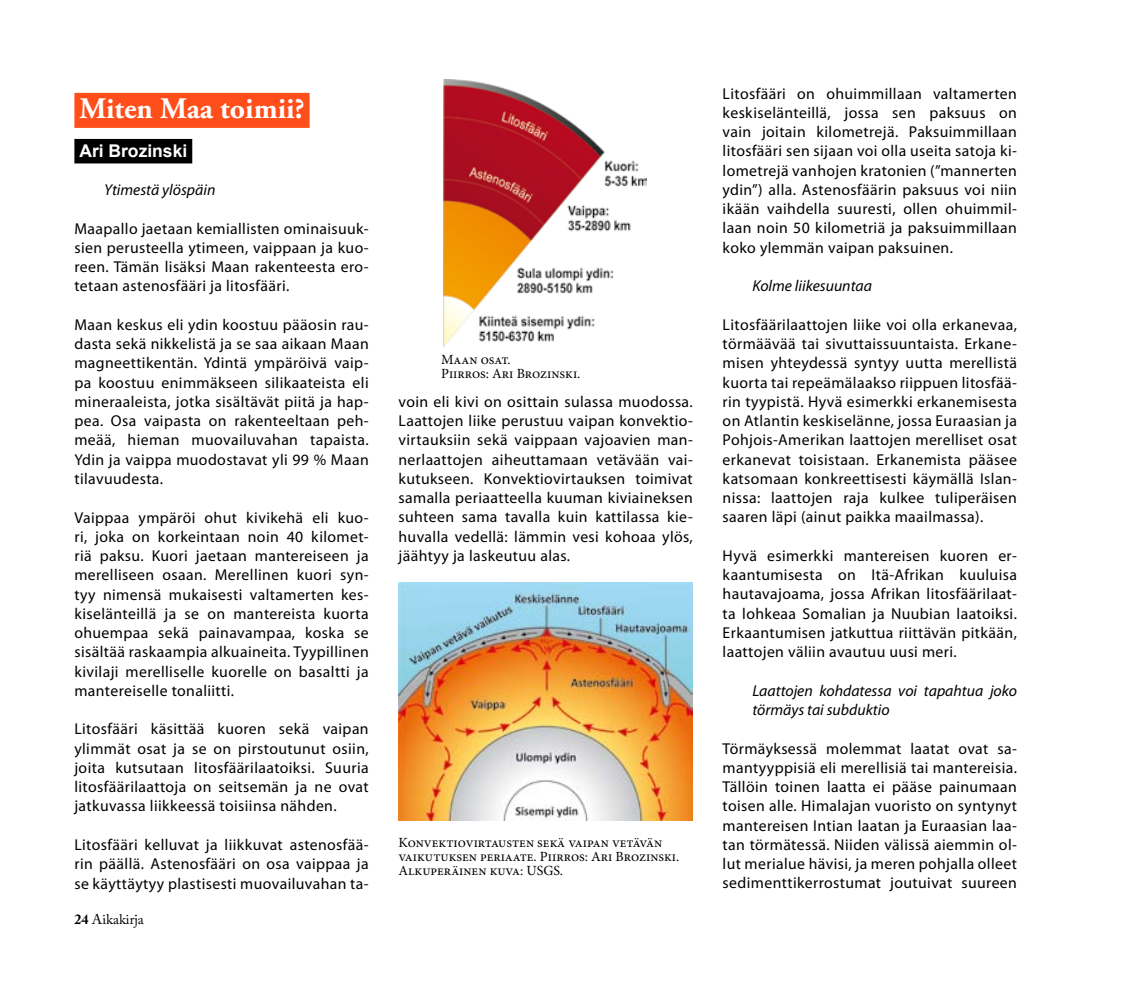
<style>
.page{position:relative;width:1141px;height:993px;background:#fff}
.page>*{position:absolute;margin:0;border:0;box-sizing:border-box;transform-origin:0 0}
.t1{font:700 29.75px "Adobe Garamond Pro";color:#fff}
.t2{font:700 17.5px "Arial";color:#fff}
.t3{font:15.75px/19.2px "Myriad Pro";letter-spacing:.025em;color:#000;text-align:justify}
.t4{font:italic 15.75px/19.2px "Myriad Pro";color:#000}
.t5{font:14px/14px "Minion Pro";color:#000}
.t6{font:14px "Adobe Caslon Pro";color:#000}
.s1{font-weight:700}
</style>
<div class="page">
<div style="left:74px;top:93px;width:236px;height:35px;background:#ff4e1a"></div>
<div style="left:74px;top:139px;width:118px;height:24px;background:#000"></div>
<img style="left:443px;top:79px;width:203px;height:267px">
<img style="left:399px;top:582px;width:294px;height:238px">
<h1 class="t1" style="left:79px;top:91px;width:227px">Miten Maa toimii?</h1>
<p class="t2" style="left:79px;top:139px;width:109px">Ari Brozinski</p>
<p class="t4" style="left:104px;top:180px;width:113px">Ytimestä ylöspäin</p>
<p class="t3" style="left:74px;top:218px;width:296px">Maapallo jaetaan kemiallisten ominaisuuk&shy;sien perusteella ytimeen, vaippaan ja kuo&shy;reen. Tämän lisäksi Maan rakenteesta ero&shy;tetaan astenosfääri ja litosfääri.</p>
<p class="t3" style="left:74px;top:314px;width:296px">Maan keskus eli ydin koostuu pääosin rau&shy;dasta sekä nikkelistä ja se saa aikaan Maan magneettikentän. Ydintä ympäröivä vaip&shy;pa koostuu enimmäkseen silikaateista eli mineraaleista, jotka sisältävät piitä ja hap&shy;pea. Osa vaipasta on rakenteeltaan peh&shy;meää, hieman muovailuvahan tapaista.<br>Ydin ja vaippa muodostavat yli 99 % Maan tilavuudesta.</p>
<p class="t3" style="left:74px;top:507px;width:296px">Vaippaa ympäröi ohut kivikehä eli kuo&shy;ri, joka on korkeintaan noin 40 kilomet&shy;riä paksu. Kuori jaetaan mantereiseen ja merelliseen osaan. Merellinen kuori syn&shy;tyy nimensä mukaisesti valtamerten kes&shy;kiselänteillä ja se on mantereista kuorta ohuempaa sekä painavampaa, koska se sisältää raskaampia alkuaineita. Tyypillinen kivilaji merelliselle kuorelle on basaltti ja mantereiselle tonaliitti.</p>
<p class="t3" style="left:74px;top:719px;width:296px">Litosfääri käsittää kuoren sekä vaipan ylimmät osat ja se on pirstoutunut osiin, joita kutsutaan litosfäärilaatoiksi. Suuria litosfäärilaattoja on seitsemän ja ne ovat jatkuvassa liikkeessä toisiinsa nähden.</p>
<p class="t3" style="left:74px;top:834px;width:296px">Litosfääri kelluvat ja liikkuvat astenosfää&shy;rin päällä. Astenosfääri on osa vaippaa ja se käyttäytyy plastisesti muovailuvahan ta-</p>
<p class="t6" style="left:74px;top:910px;width:71px"><span class="s1">24</span> Aikakirja</p>
<p class="t5" style="left:441px;top:352px;width:141px">Maan osat.<br>Piirros: Ari Brozinski.</p>
<p class="t3" style="left:399px;top:391px;width:296px">voin eli kivi on osittain sulassa muodossa.<br>Laattojen liike perustuu vaipan konvektio&shy;virtauksiin sekä vaippaan vajoavien man&shy;nerlaattojen aiheuttamaan vetävään vai&shy;kutukseen. Konvektiovirtauksen toimivat samalla periaatteella kuuman kiviaineksen suhteen sama tavalla kuin kattilassa kie&shy;huvalla vedellä: lämmin vesi kohoaa ylös, jäähtyy ja laskeutuu alas.</p>
<p class="t5" style="left:399px;top:835px;width:282px">Konvektiovirtausten sekä vaipan vetävän vaikutuksen periaate. Piirros: Ari Brozinski.<br>Alkuperäinen kuva: USGS.</p>
<p class="t3" style="left:723px;top:83px;width:296px">Litosfääri on ohuimmillaan valtamerten keskiselänteillä, jossa sen paksuus on vain joitain kilometrejä. Paksuimmillaan litosfääri sen sijaan voi olla useita satoja ki&shy;lometrejä vanhojen kratonien (”mannerten ydin”) alla. Astenosfäärin paksuus voi niin ikään vaihdella suuresti, ollen ohuimmil&shy;laan noin 50 kilometriä ja paksuimmillaan koko ylemmän vaipan paksuinen.</p>
<p class="t4" style="left:752px;top:276px;width:121px">Kolme liikesuuntaa</p>
<p class="t3" style="left:723px;top:314px;width:296px">Litosfäärilaattojen liike voi olla erkanevaa, törmäävää tai sivuttaissuuntaista. Erkane&shy;misen yhteydessä syntyy uutta merellistä kuorta tai repeämälaakso riippuen litosfää&shy;rin tyypistä. Hyvä esimerkki erkanemisesta on Atlantin keskiselänne, jossa Euraasian ja Pohjois-Amerikan laattojen merelliset osat erkanevat toisistaan. Erkanemista pääsee katsomaan konkreettisesti käymällä Islan&shy;nissa: laattojen raja kulkee tuliperäisen saaren läpi (ainut paikka maailmassa).</p>
<p class="t3" style="left:723px;top:545px;width:296px">Hyvä esimerkki mantereisen kuoren er&shy;kaantumisesta on Itä-Afrikan kuuluisa hautavajoama, jossa Afrikan litosfäärilaat&shy;ta lohkeaa Somalian ja Nuubian laatoiksi.<br>Erkaantumisen jatkuttua riittävän pitkään, laattojen väliin avautuu uusi meri.</p>
<p class="t4" style="left:752px;top:680px;width:266px">Laattojen kohdatessa voi tapahtua joko törmäys tai subduktio</p>
<p class="t3" style="left:723px;top:738px;width:296px">Törmäyksessä molemmat laatat ovat sa&shy;mantyyppisiä eli merellisiä tai mantereisia.<br>Tällöin toinen laatta ei pääse painumaan toisen alle. Himalajan vuoristo on syntynyt mantereisen Intian laatan ja Euraasian laa&shy;tan törmätessä. Niiden välissä aiemmin ol&shy;lut merialue hävisi, ja meren pohjalla olleet sedimenttikerrostumat joutuivat suureen</p>
</div>
